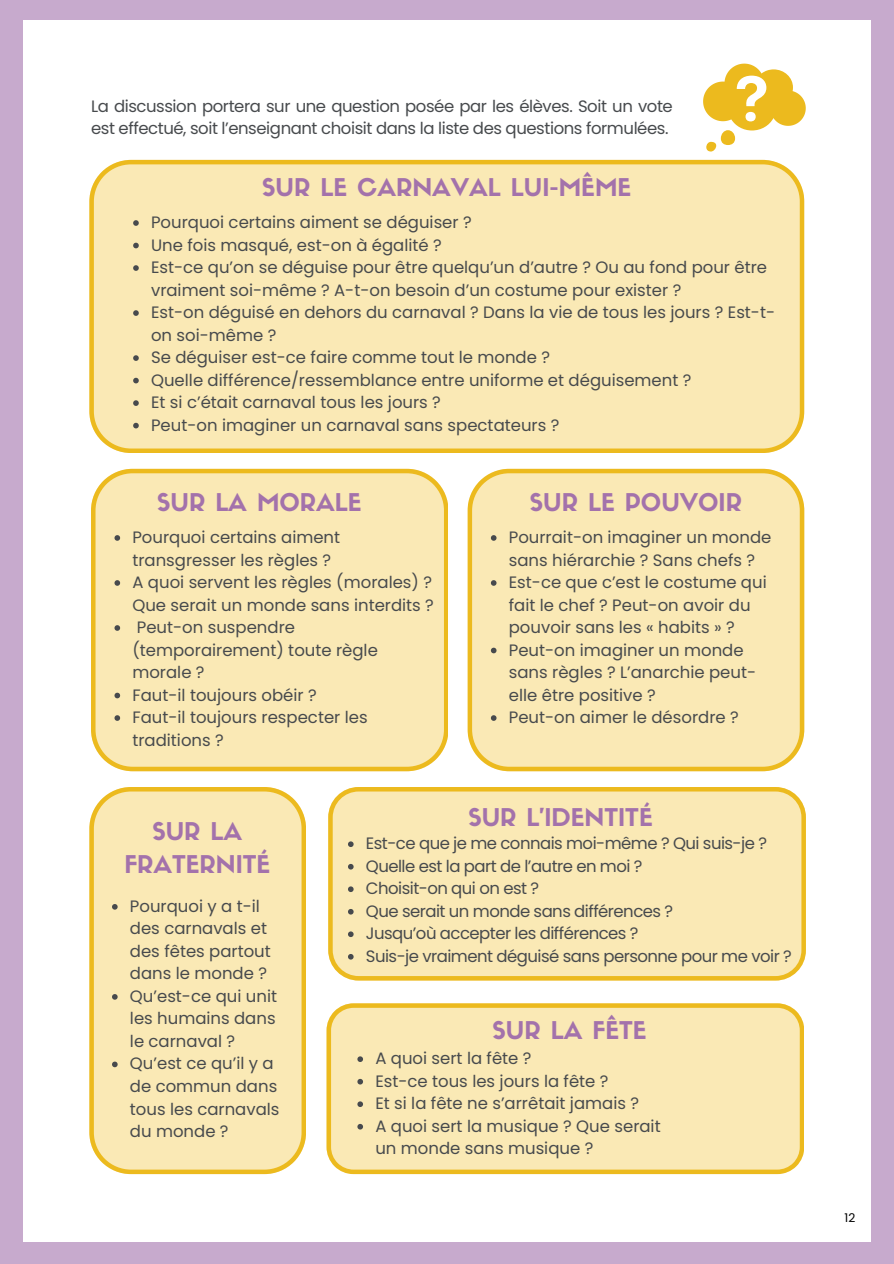
<style>
.page{position:relative;width:894px;height:1264px;background:#fff}
.page>*{position:absolute;margin:0;border:0;box-sizing:border-box;transform-origin:0 0}
.t1{font:24px/32.7px "Sifonn Basic";color:#a372ab;text-align:center}
.t2{font:16.5px/22.5px "Poppins";color:#474a4d}
.t3{font:16.5px "Poppins";letter-spacing:-.03em;color:#474a4d}
.t4{font:16.5px/22.5px "Poppins";letter-spacing:-.025em;color:#474a4d}
.t5{font:12px "Poppins";color:#000}
</style>
<div class="page">
<div style="left:0;top:0;width:893px;height:1263px;background:#c7aacd"></div>
<div style="left:24px;top:20px;width:846px;height:1221px;background:#fff"></div>
<div style="left:89px;top:160px;width:715px;height:292px;background:#fae9b5"></div>
<svg style="left:467px;top:469px;width:337px;height:302px;background:#f9e6ae"></svg>
<svg style="left:89px;top:787px;width:216px;height:387px;background:#f9e6ad"></svg>
<svg style="left:328px;top:787px;width:477px;height:193px;background:#f9e6ac"></svg>
<svg style="left:326px;top:1003px;width:477px;height:171px;background:#f9e6ab"></svg>
<div style="left:91px;top:469px;width:357px;height:302px;background:#fae9b5"></div>
<svg style="left:133px;top:220px;width:6px;height:6px"></svg>
<svg style="left:133px;top:243px;width:6px;height:5px"></svg>
<svg style="left:133px;top:265px;width:6px;height:6px"></svg>
<svg style="left:133px;top:310px;width:6px;height:6px"></svg>
<svg style="left:133px;top:355px;width:6px;height:6px"></svg>
<svg style="left:133px;top:378px;width:6px;height:5px"></svg>
<svg style="left:133px;top:400px;width:6px;height:6px"></svg>
<svg style="left:133px;top:423px;width:6px;height:5px"></svg>
<svg style="left:490px;top:535px;width:6px;height:6px"></svg>
<svg style="left:490px;top:580px;width:6px;height:6px"></svg>
<svg style="left:490px;top:647px;width:6px;height:6px"></svg>
<svg style="left:490px;top:715px;width:6px;height:6px"></svg>
<svg style="left:112px;top:904px;width:6px;height:5px"></svg>
<svg style="left:112px;top:994px;width:6px;height:5px"></svg>
<svg style="left:112px;top:1061px;width:6px;height:6px"></svg>
<svg style="left:348px;top:841px;width:5px;height:6px"></svg>
<svg style="left:348px;top:863px;width:5px;height:6px"></svg>
<svg style="left:348px;top:886px;width:5px;height:6px"></svg>
<svg style="left:348px;top:908px;width:5px;height:6px"></svg>
<svg style="left:348px;top:931px;width:5px;height:6px"></svg>
<svg style="left:348px;top:953px;width:5px;height:6px"></svg>
<svg style="left:357px;top:1056px;width:6px;height:5px"></svg>
<svg style="left:357px;top:1078px;width:6px;height:6px"></svg>
<svg style="left:357px;top:1101px;width:6px;height:5px"></svg>
<svg style="left:357px;top:1123px;width:6px;height:6px"></svg>
<svg style="left:114px;top:535px;width:6px;height:6px"></svg>
<svg style="left:114px;top:580px;width:6px;height:6px"></svg>
<svg style="left:114px;top:625px;width:6px;height:6px"></svg>
<svg style="left:114px;top:692px;width:6px;height:6px"></svg>
<svg style="left:114px;top:715px;width:6px;height:6px"></svg>
<div style="left:720px;top:130px;width:14px;height:15px;background:#ecba1e;border-radius:7px"></div>
<svg style="left:706px;top:142px;width:10px;height:9px"></svg>
<svg style="left:703px;top:64px;width:102px;height:66px"></svg>
<p class="t4" style="left:91px;top:94px;width:583px">La discussion portera sur une question posée par les élèves. Soit un vote est effectué, soit l’enseignant choisit dans la liste des questions formulées.</p>
<h1 class="t1" style="left:262px;top:174px;width:370px">SUR LE CARNAVAL LUI-MÊME</h1>
<p class="t2" style="left:151px;top:211px;width:322px">Pourquoi certains aiment se déguiser ?</p>
<p class="t2" style="left:151px;top:233px;width:292px">Une fois masqué, est-on à égalité ?</p>
<p class="t2" style="left:151px;top:256px;width:617px">Est-ce qu’on se déguise pour être quelqu’un d’autre ? Ou au fond pour être vraiment soi-même ? A-t-on besoin d’un costume pour exister ?</p>
<p class="t2" style="left:151px;top:301px;width:625px">Est-on déguisé en dehors du carnaval ? Dans la vie de tous les jours ? Est-t&shy;on soi-même ?</p>
<p class="t2" style="left:151px;top:346px;width:400px">Se déguiser est-ce faire comme tout le monde ?</p>
<p class="t2" style="left:151px;top:368px;width:541px">Quelle différence/ressemblance entre uniforme et déguisement ?</p>
<p class="t2" style="left:151px;top:391px;width:291px">Et si c’était carnaval tous les jours ?</p>
<p class="t2" style="left:151px;top:413px;width:410px">Peut-on imaginer un carnaval sans spectateurs ?</p>
<h1 class="t1" style="left:157px;top:489px;width:206px">SUR LA MORALE</h1>
<p class="t2" style="left:132px;top:526px;width:209px">Pourquoi certains aiment transgresser les règles ?</p>
<p class="t2" style="left:132px;top:571px;width:303px">A quoi servent les règles (morales) ?<br>Que serait un monde sans interdits ?</p>
<p class="t2" style="left:132px;top:616px;width:247px">Peut-on suspendre (temporairement) toute règle morale ?</p>
<p class="t2" style="left:132px;top:683px;width:186px">Faut-il toujours obéir ?</p>
<p class="t2" style="left:132px;top:706px;width:237px">Faut-il toujours respecter les traditions ?</p>
<h1 class="t1" style="left:529px;top:489px;width:213px">SUR LE POUVOIR</h1>
<p class="t2" style="left:508px;top:526px;width:264px">Pourrait-on imaginer un monde sans hiérarchie ? Sans chefs ?</p>
<p class="t2" style="left:508px;top:571px;width:259px">Est-ce que c’est le costume qui fait le chef ? Peut-on avoir du pouvoir sans les « habits » ?</p>
<p class="t2" style="left:508px;top:638px;width:249px">Peut-on imaginer un monde sans règles ? L’anarchie peut&shy;elle être positive ?</p>
<p class="t2" style="left:508px;top:706px;width:231px">Peut-on aimer le désordre ?</p>
<h1 class="t1" style="left:124px;top:818px;width:147px">SUR LA<br>FRATERNITÉ</h1>
<p class="t2" style="left:130px;top:894px;width:142px">Pourquoi y a t-il des carnavals et des fêtes partout dans le monde ?</p>
<p class="t2" style="left:130px;top:984px;width:149px;text-align:justify">Qu’est-ce qui unit les humains dans le carnaval ?</p>
<p class="t2" style="left:130px;top:1052px;width:151px">Qu’est ce qu’il y a de commun dans tous les carnavals du monde ?</p>
<h1 class="t1" style="left:468px;top:804px;width:186px">SUR L’IDENTITÉ</h1>
<p class="t3" style="left:366px;top:832px;width:402px">Est-ce que je me connais moi-même ? Qui suis-je ?</p>
<p class="t3" style="left:366px;top:854px;width:278px">Quelle est la part de l’autre en moi ?</p>
<p class="t3" style="left:366px;top:877px;width:175px">Choisit-on qui on est ?</p>
<p class="t3" style="left:366px;top:899px;width:308px">Que serait un monde sans différences ?</p>
<p class="t3" style="left:366px;top:922px;width:274px">Jusqu’où accepter les différences ?</p>
<p class="t3" style="left:366px;top:944px;width:427px">Suis-je vraiment déguisé sans personne pour me voir ?</p>
<h1 class="t1" style="left:492px;top:1016px;width:155px">SUR LA FÊTE</h1>
<p class="t2" style="left:375px;top:1047px;width:158px">A quoi sert la fête ?</p>
<p class="t2" style="left:375px;top:1069px;width:235px">Est-ce tous les jours la fête ?</p>
<p class="t2" style="left:375px;top:1092px;width:265px">Et si la fête ne s’arrêtait jamais ?</p>
<p class="t2" style="left:375px;top:1114px;width:287px">A quoi sert la musique ? Que serait un monde sans musique ?</p>
<p class="t5" style="left:844px;top:1209px;width:12px">12</p>
</div>
